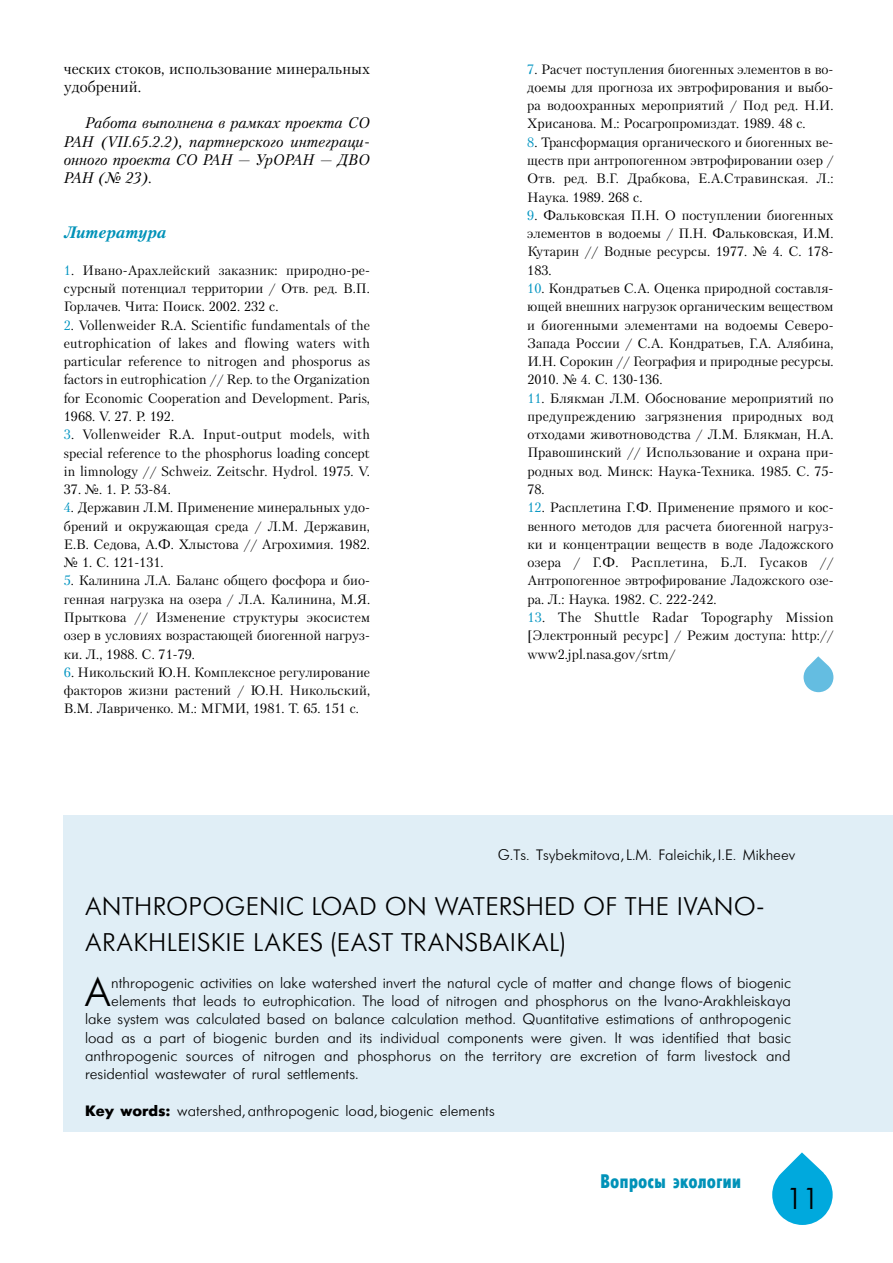
<style>
.page{position:relative;width:893px;height:1263px;background:#fff}
.page>*{position:absolute;margin:0;border:0;box-sizing:border-box;transform-origin:0 0}
.t1{font:41.1px "Futuris Cyrillic";color:#000}
.t2{font:30px "Futuris Cyrillic";color:#000}
.t3{font:25.5px/36.6px "Futuris C";letter-spacing:.015em;color:#000}
.t4{font:19.5px "Futuris X Cond C";color:#0092b8}
.t5{font:italic 700 16.5px "Petersburg C";letter-spacing:.005em;color:#0092b8}
.t6{font:italic 15.3px/18.3px "Petersburg C";color:#000;text-align:justify}
.t7{font:15.3px/18.3px "Petersburg C";color:#000}
.t8{font:15px "Futuris Cyrillic";color:#000}
.t9{font:15px "Futuris";color:#000}
.t10{font:13.5px/18.3px "Petersburg C";color:#000;text-align:justify}
.s1{color:#0094c1}
.s2{font-style:italic}
.s3{font-weight:700}
</style>
<div class="page">
<svg style="left:772px;top:1152px;width:61px;height:73px"></svg>
<svg style="left:803px;top:656px;width:30px;height:36px"></svg>
<div style="left:64px;top:815px;width:829px;height:316px;background:#e0eef6"></div>
<p class="t7" style="left:64px;top:59px;width:308px">ческих стоков, использование минеральных удобрений.</p>
<p class="t6" style="left:64px;top:114px;width:308px;text-indent:21px">Работа выполнена в рамках проекта СО РАН (VII.65.2.2), партнерского интеграци&shy;онного проекта СО РАН — УрОРАН — ДВО РАН (№ 23).</p>
<p class="t5" style="left:64px;top:222px;width:104px">Литература</p>
<p class="t10" style="left:64px;top:261px;width:308px"><span class="s1">1</span><span class="s2">.</span> Ивано-Арахлейский заказник: природно-ре&shy;сурсный потенциал территории / Отв. ред. В.П.<br>Горлачев. Чита: Поиск. 2002. 232 с.</p>
<p class="t10" style="left:64px;top:315px;width:308px"><span class="s1">2</span><span class="s2">.</span> Vollenweider R.A. Scientific fundamentals of the eutrophication of lakes and flowing waters with particular reference to nitrogen and phosporus as factors in eutrophication // Rep. to the Organization for Economic Cooperation and Development. Paris, 1968. V. 27. Р. 192.</p>
<p class="t10" style="left:64px;top:425px;width:308px"><span class="s1">3</span><span class="s2">.</span> Vollenweider R.A. Input-output models, with special reference to the phosphorus loading concept in limnology // Schweiz. Zeitschr. Hydrol. 1975. V.</p>
<p class="t10" style="left:64px;top:480px;width:108px">37. №. 1. P. 53-84.</p>
<p class="t10" style="left:64px;top:498px;width:308px"><span class="s1">4</span><span class="s2">.</span> Державин Л.М. Применение минеральных удо&shy;брений и окружающая среда / Л.М. Державин, Е.В. Седова, А.Ф. Хлыстова // Агрохимия. 1982. № 1. С. 121-131.</p>
<p class="t10" style="left:64px;top:571px;width:308px"><span class="s1">5</span><span class="s2">.</span> Калинина Л.А. Баланс общего фосфора и био&shy;генная нагрузка на озера / Л.А. Калинина, М.Я.<br>Прыткова // Изменение структуры экосистем озер в условиях возрастающей биогенной нагруз&shy;ки. Л., 1988. С. 71-79.</p>
<p class="t10" style="left:64px;top:663px;width:308px"><span class="s1">6</span><span class="s2">.</span> Никольский Ю.Н. Комплексное регулирование факторов жизни растений / Ю.Н. Никольский, В.М. Лавриченко. М.: МГМИ, 1981. Т. 65. 151 с.</p>
<p class="t10" style="left:527px;top:60px;width:308px"><span class="s1">7</span><span class="s2">.</span> Расчет поступления биогенных элементов в во&shy;доемы для прогноза их эвтрофирования и выбо&shy;ра водоохранных мероприятий / Под ред. Н.И.<br>Хрисанова. М.: Росагропромиздат. 1989. 48 с.</p>
<p class="t10" style="left:527px;top:133px;width:308px"><span class="s1">8</span><span class="s2">.</span> Трансформация органического и биогенных ве&shy;ществ при антропогенном эвтрофировании озер / Отв. ред. В.Г. Драбкова, Е.А.Стравинская. Л.:<br>Наука. 1989. 268 с.</p>
<p class="t10" style="left:527px;top:206px;width:308px"><span class="s1">9</span><span class="s2">.</span> Фальковская П.Н. О поступлении биогенных элементов в водоемы / П.Н. Фальковская, И.М.<br>Кутарин // Водные ресурсы. 1977. № 4. С. 178- 183.</p>
<p class="t10" style="left:527px;top:279px;width:308px"><span class="s1">10</span><span class="s2">.</span> Кондратьев С.А. Оценка природной составля&shy;ющей внешних нагрузок органическим веществом и биогенными элементами на водоемы Северо-Запада России / С.А. Кондратьев, Г.А. Алябина, И.Н. Сорокин // География и природные ресурсы.<br>2010. № 4. С. 130-136.</p>
<p class="t10" style="left:527px;top:389px;width:308px"><span class="s1">11</span><span class="s2">.</span> Блякман Л.М. Обоснование мероприятий по предупреждению загрязнения природных вод отходами животноводства / Л.М. Блякман, Н.А.<br>Правошинский // Использование и охрана при&shy;родных вод. Минск: Наука-Техника. 1985. С. 75- 78.</p>
<p class="t10" style="left:527px;top:498px;width:308px"><span class="s1">12</span><span class="s2">.</span> Расплетина Г.Ф. Применение прямого и кос&shy;венного методов для расчета биогенной нагруз&shy;ки и концентрации веществ в воде Ладожского озера / Г.Ф. Расплетина, Б.Л. Гусаков // Антропогенное эвтрофирование Ладожского озе&shy;ра. Л.: Наука. 1982. С. 222-242.</p>
<p class="t10" style="left:527px;top:608px;width:308px"><span class="s1">13</span><span class="s2">.</span> The Shuttle Radar Topography Mission [Электронный ресурс] / Режим доступа: http:// www2.jpl.nasa.gov/srtm/</p>
<p class="t9" style="left:498px;top:847px;width:299px">G.Ts. Tsybekmitova, L.M. Faleichik, I.E. Mikheev</p>
<h3 class="t3" style="left:85px;top:888px;width:681px">ANTHROPOGENIC LOAD ON WATERSHED OF THE IVANO-<br>ARAKHLEISKIE LAKES (EAST TRANSBAIKAL)</h3>
<h1 class="t1" style="left:85px;top:971px;width:28px">A</h1>
<p class="t8" style="left:111px;top:975px;width:681px">nthropogenic activities on lake watershed invert the natural cycle of matter and change flows of biogenic</p>
<p class="t8" style="left:111px;top:993px;width:681px">elements that leads to eutrophication. The load of nitrogen and phosphorus on the Ivano-Arakhleiskaya</p>
<p class="t8" style="left:85px;top:1012px;width:707px">lake system was calculated based on balance calculation method. Quantitative estimations of anthropogenic</p>
<p class="t8" style="left:85px;top:1030px;width:707px">load as a part of biogenic burden and its individual components were given. It was identified that basic</p>
<p class="t8" style="left:85px;top:1048px;width:707px">anthropogenic sources of nitrogen and phosphorus on the territory are excretion of farm livestock and</p>
<p class="t8" style="left:85px;top:1066px;width:275px">residential wastewater of rural settlements.</p>
<p class="t9" style="left:85px;top:1103px;width:411px"><span class="s3">Key words:</span> watershed, anthropogenic load, biogenic elements</p>
<h3 class="t4" style="left:600px;top:1170px;width:143px">Вопросы экологии</h3>
<h2 class="t2" style="left:786px;top:1183px;width:34px">11</h2>
</div>
